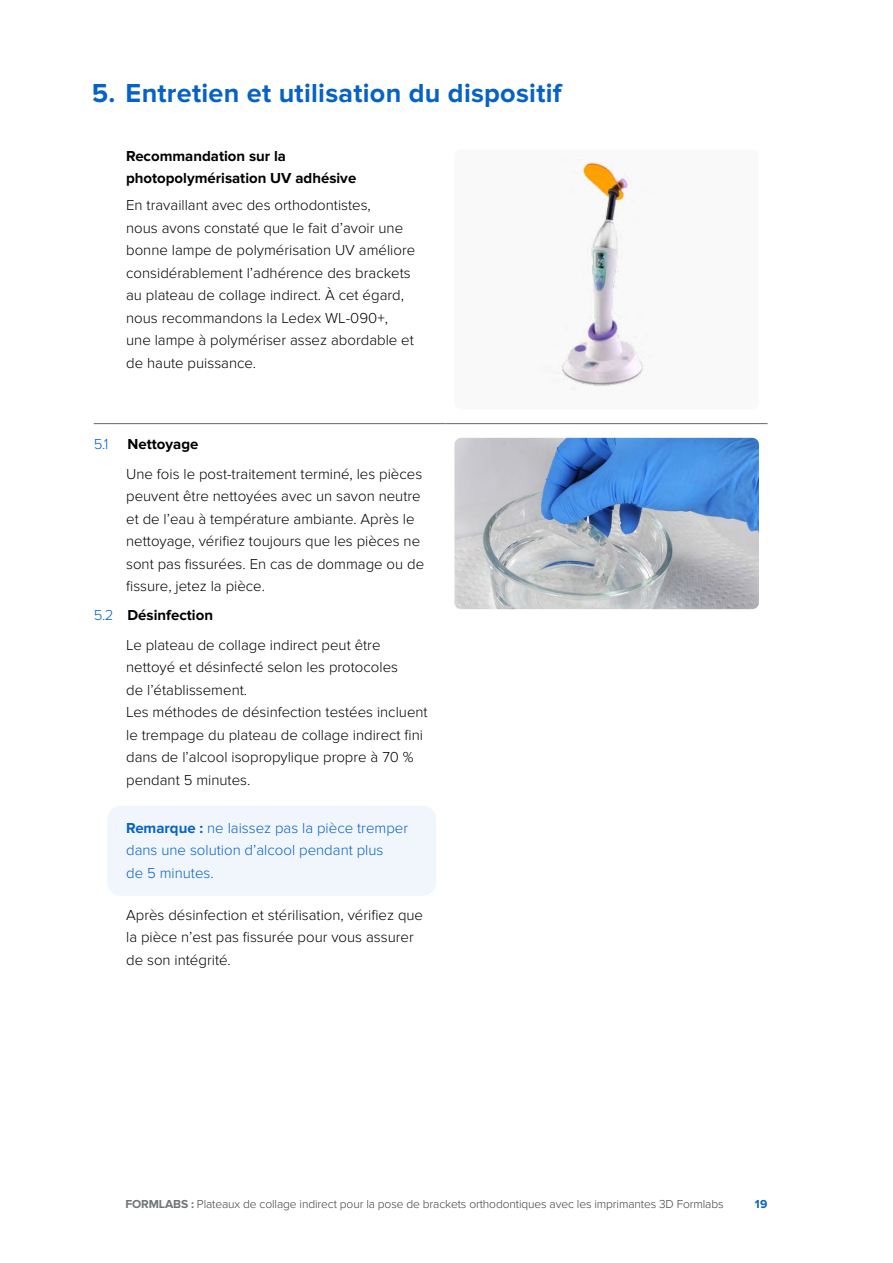
<style>
.page{position:relative;width:893px;height:1263px;background:#fff}
.page>*{position:absolute;margin:0;border:0;box-sizing:border-box;transform-origin:0 0}
.t1{font:700 27px "Proxima Nova";letter-spacing:.01em;color:#0762c8}
.t2{font:300 15px/22.5px "Proxima Nova";color:#000}
.t3{font:300 15px/22.5px "Proxima Nova";color:#0762c8}
.t4{font:700 15px/22.5px "Proxima Nova";color:#000}
.t5{font:300 12px "Proxima Nova";letter-spacing:-.01em;color:#414042}
.t6{font:700 12px "Proxima Nova";color:#0762c8}
.s1{color:#0762c8}
.s2{font-weight:700}
.s3{font-weight:700;color:#727579}
</style>
<div class="page">
<hr style="left:94px;top:423px;width:351px;height:1px;background:#63666a">
<hr style="left:445px;top:423px;width:323px;height:1px;background:#63666a">
<div style="left:454px;top:150px;width:305px;height:259px;background:#f9f9f9;border-radius:7px"></div>
<img style="left:561px;top:162px;width:82px;height:224px">
<div style="left:107px;top:806px;width:329px;height:90px;background:#f0f6fc;border-radius:14px"></div>
<img style="left:454px;top:438px;width:305px;height:171px">
<h1 class="t1" style="left:92px;top:78px;width:471px">5. Entretien et utilisation du dispositif</h1>
<p class="t4" style="left:126px;top:145px;width:232px">Recommandation sur la photopolymérisation UV adhésive</p>
<p class="t2" style="left:126px;top:194px;width:291px">En travaillant avec des orthodontistes,<br>nous avons constaté que le fait d’avoir une bonne lampe de polymérisation UV améliore considérablement l’adhérence des brackets au plateau de collage indirect. À cet égard, nous recommandons la Ledex WL-090+, une lampe à polymériser assez abordable et de haute puissance.</p>
<p class="t3" style="left:94px;top:433px;width:16px">5.1</p>
<p class="t4" style="left:128px;top:433px;width:72px">Nettoyage</p>
<p class="t2" style="left:126px;top:462px;width:300px">Une fois le post-traitement terminé, les pièces peuvent être nettoyées avec un savon neutre et de l’eau à température ambiante. Après le nettoyage, vérifiez toujours que les pièces ne sont pas fissurées. En cas de dommage ou de fissure, jetez la pièce.</p>
<p class="t2" style="left:126px;top:601px;width:256px;line-height:29.2px;text-indent:-32px"><span class="s1">5.2</span> <span class="s2">Désinfection<br></span>Le plateau de collage indirect peut être</p>
<p class="t2" style="left:126px;top:656px;width:303px">nettoyé et désinfecté selon les protocoles<br>de l’établissement.<br>Les méthodes de désinfection testées incluent le trempage du plateau de collage indirect fini dans de l’alcool isopropylique propre à 70 % pendant 5 minutes.</p>
<p class="t3" style="left:126px;top:816px;width:283px"><span class="s2">Remarque :</span> ne laissez pas la pièce tremper dans une solution d’alcool pendant plus<br>de 5 minutes.</p>
<p class="t2" style="left:126px;top:903px;width:298px">Après désinfection et stérilisation, vérifiez que la pièce n’est pas fissurée pour vous assurer de son intégrité.</p>
<p class="t5" style="left:125px;top:1197px;width:600px"><span class="s3">FORMLABS :</span> Plateaux de collage indirect pour la pose de brackets orthodontiques avec les imprimantes 3D Formlabs</p>
<p class="t6" style="left:755px;top:1197px;width:14px">19</p>
</div>
